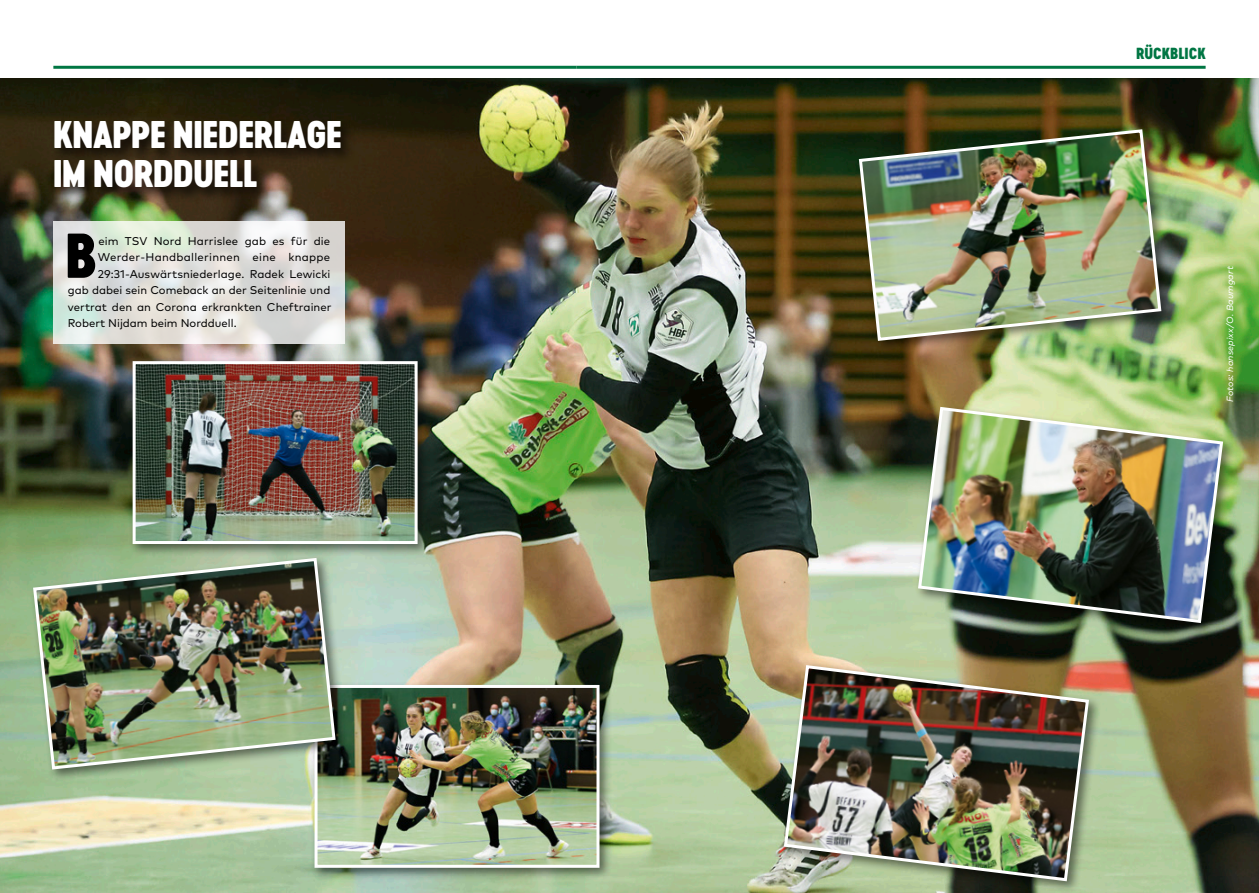
<style>
.page{position:relative;width:1259px;height:893px;background:#fff}
.page>*{position:absolute;margin:0;border:0;box-sizing:border-box;transform-origin:0 0}
.t1{font:58.95px "Cervo Neue Black Neue";color:#000}
.t2{font:36px/39px "Cervo Neue Black Neue";letter-spacing:-.025em;color:#fff}
.t3{font:15px "Cervo Neue Black Neue";color:#007643}
.t4{font:11.25px "Mark Pro";letter-spacing:.005em;color:#000}
.t5{font:11.25px "Mark Pro";letter-spacing:.025em;color:#000}
.t6{font:italic 9px "Mark Pro";letter-spacing:.02em;color:#fff}
</style>
<div class="page">
<hr style="left:576px;top:66px;width:629px;height:3px;background:#007643">
<hr style="left:53px;top:66px;width:523px;height:3px;background:#007643">
<img style="left:0;top:79px;width:1259px;height:814px">
<div style="left:914px;top:403px;width:321px;height:232px;background:#000;opacity:.5"></div>
<img style="left:916px;top:405px;width:308px;height:220px">
<div style="left:310px;top:681px;width:302px;height:200px;background:#000;opacity:.5"></div>
<img style="left:318px;top:689px;width:277px;height:175px">
<div style="left:314px;top:685px;width:285px;height:183px;border:3px solid #fff"></div>
<div style="left:855px;top:125px;width:318px;height:228px;background:#000;opacity:.5"></div>
<img style="left:857px;top:128px;width:306px;height:215px">
<div style="left:128px;top:357px;width:302px;height:200px;background:#000;opacity:.5"></div>
<img style="left:137px;top:365px;width:276px;height:175px">
<div style="left:133px;top:361px;width:284px;height:183px;border:3px solid #fff"></div>
<div style="left:29px;top:554px;width:319px;height:228px;background:#000;opacity:.5"></div>
<img style="left:31px;top:556px;width:306px;height:215px">
<div style="left:780px;top:661px;width:321px;height:232px;background:#000;opacity:.5"></div>
<img style="left:782px;top:663px;width:308px;height:220px">
<svg style="left:53px;top:221px;width:291px;height:123px;background:#e0e1dd"></svg>
<div style="left:51px;top:118px;width:305px;height:84px;background:#000;opacity:.75"></div>
<h2 class="t2" style="left:53px;top:114px;width:291px">KNAPPE NIEDERLAGE<br>IM NORDDUELL</h2>
<h1 class="t1" style="left:65px;top:213px;width:33px">B</h1>
<p class="t4" style="left:98px;top:232px;width:233px">eim TSV Nord Harrislee gab es für die</p>
<p class="t5" style="left:98px;top:249px;width:234px">Werder-Handballerinnen eine knappe</p>
<p class="t4" style="left:98px;top:265px;width:234px">29:31-Auswärtsniederlage. Radek Lewicki</p>
<p class="t4" style="left:68px;top:282px;width:264px">gab dabei sein Comeback an der Seitenlinie und</p>
<p class="t4" style="left:68px;top:298px;width:265px">vertrat den an Corona erkrankten Cheftrainer</p>
<p class="t4" style="left:68px;top:315px;width:170px">Robert Nijdam beim Nordduell.</p>
<h3 class="t3" style="left:1136px;top:42px;width:71px">RÜCKBLICK</h3>
<p class="t6" style="left:1223px;top:402px;width:138px;rotate:-90deg">Fotos: hansepixx/O. Baumgart</p>
</div>
